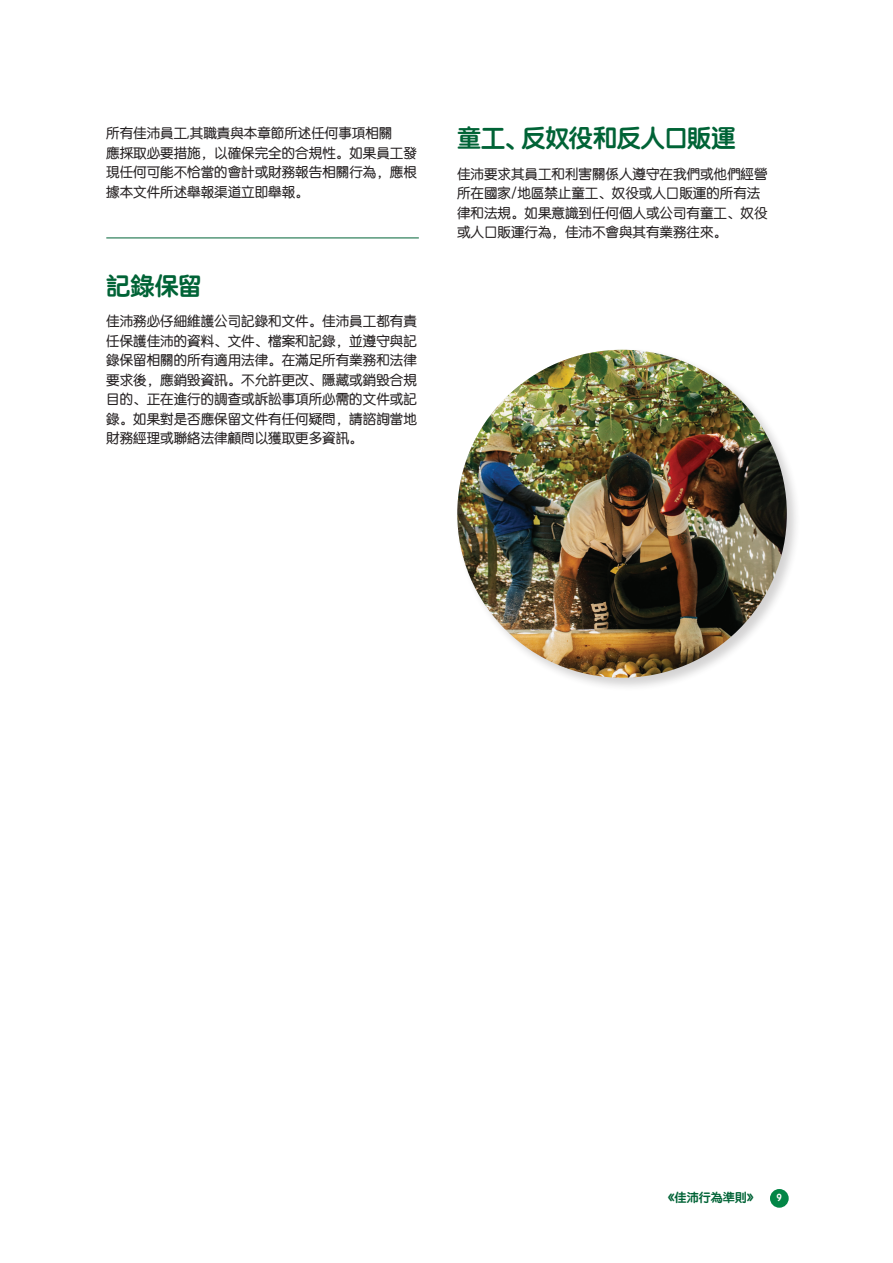
<style>
.page{position:relative;width:893px;height:1263px;background:#fff}
.page>*{position:absolute;margin:0;border:0;box-sizing:border-box;transform-origin:0 0}
.t1{font:24px "ST Yuanti SC Bold";letter-spacing:.005em;color:#006336}
.t2{font:13.5px/19.5px "ST Yuanti SC Regular";color:#231f20}
.t3{font:12px "ST Yuanti SC Bold";letter-spacing:.01em;color:#006336}
.t4{font:10.5px "ST Yuanti SC Bold";color:#fff}
</style>
<div class="page">
<div style="left:770px;top:1189px;width:19px;height:19px;background:#028646;border-radius:50%"></div>
<hr style="left:106px;top:238px;width:313px;height:1px;background:#006336">
<div style="left:455px;top:347px;width:346px;height:345px;background:#231f20;opacity:.2"></div>
<img style="left:457px;top:350px;width:330px;height:328px">
<p class="t2" style="left:106px;top:123px;width:312px">所有佳沛員工,其職責與本章節所述任何事項相關<br>應採取必要措施，以確保完全的合規性。如果員工發現任何可能不恰當的會計或財務報告相關行為，應根據本文件所述舉報渠道立即舉報。</p>
<h1 class="t1" style="left:106px;top:267px;width:97px">記錄保留</h1>
<p class="t2" style="left:106px;top:310px;width:312px;text-align:justify">佳沛務必仔細維護公司記錄和文件。佳沛員工都有責任保護佳沛的資料、文件、檔案和記錄，並遵守與記錄保留相關的所有適用法律。在滿足所有業務和法律要求後，應銷毀資訊。不允許更改、隱藏或銷毀合規目的、正在進行的調查或訴訟事項所必需的文件或記錄。如果對是否應保留文件有任何疑問，請諮詢當地財務經理或聯絡法律顧問以獲取更多資訊。</p>
<h1 class="t1" style="left:457px;top:120px;width:280px">童工、反奴役和反人口販運</h1>
<p class="t2" style="left:457px;top:163px;width:312px">佳沛要求其員工和利害關係人遵守在我們或他們經營所在國家/地區禁止童工、奴役或人口販運的所有法律和法規。如果意識到任何個人或公司有童工、奴役或人口販運行為，佳沛不會與其有業務往來。</p>
<p class="t3" style="left:662px;top:1188px;width:98px">《佳沛行為準則》</p>
<p class="t4" style="left:777px;top:1190px;width:7px">9</p>
</div>
